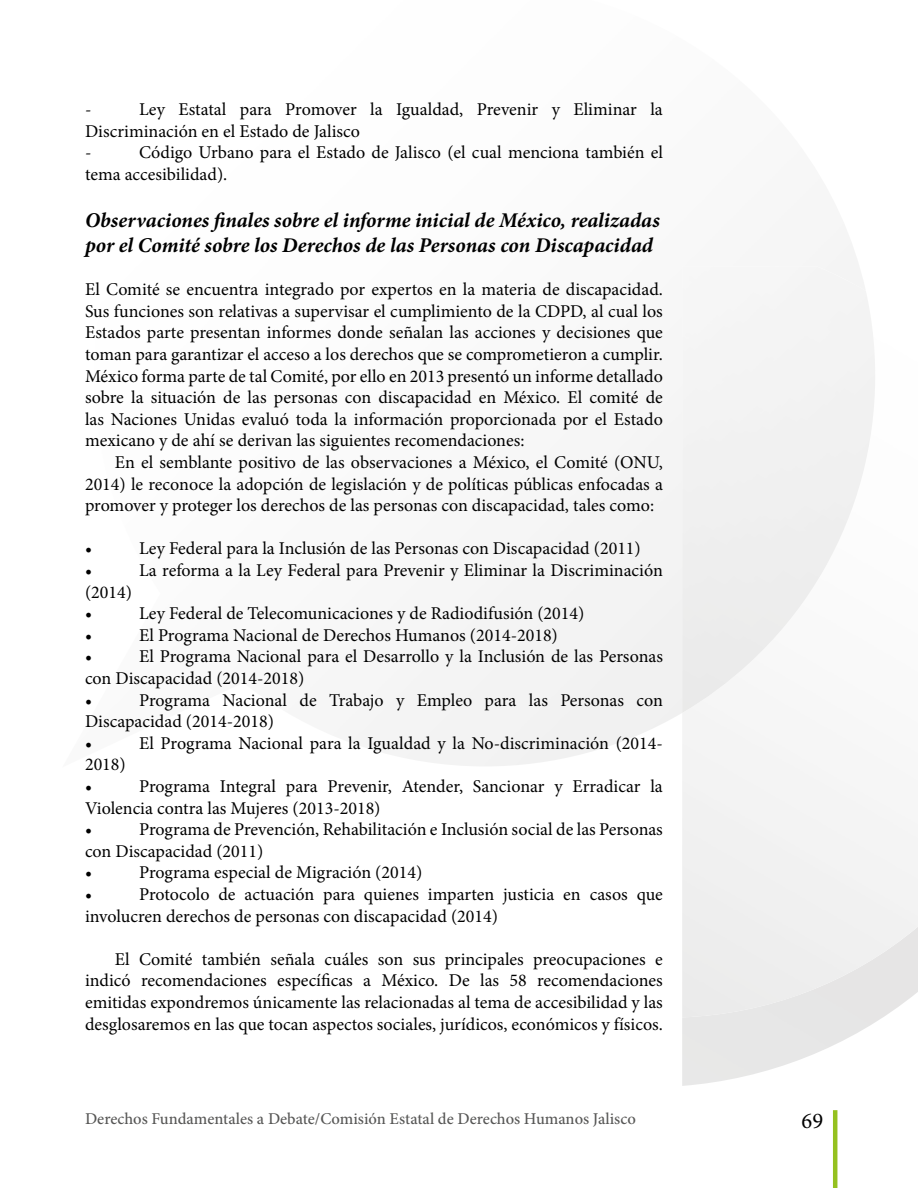
<style>
.page{position:relative;width:918px;height:1188px;background:#fff}
.page>*{position:absolute;margin:0;border:0;box-sizing:border-box;transform-origin:0 0}
.t1{font:22.5px "Minion Pro";color:#000}
.t2{font:italic 700 21px/25.2px "Minion Pro";color:#000}
.t3{font:18px/21.6px "Minion Pro";color:#000}
.t4{font:500 16.5px "Minion Pro";color:#575756}
</style>
<div class="page">
<hr style="left:833px;top:1110px;width:4px;height:78px;background:#95c11f">
<div style="left:682px;top:266px;width:193px;height:447px;background:#f3f3f3"></div>
<p class="t3" style="left:85px;top:99px;width:579px;text-indent:54px">Ley Estatal para Promover la Igualdad, Prevenir y Eliminar la<br>Discriminación en el Estado de Jalisco<br>-</p>
<p class="t3" style="left:85px;top:99px;width:8px">-</p>
<p class="t3" style="left:85px;top:142px;width:579px;text-indent:54px">Código Urbano para el Estado de Jalisco (el cual menciona también el tema accesibilidad).</p>
<p class="t2" style="left:85px;top:207px;width:576px">Observaciones finales sobre el informe inicial de México, realizadas por el Comité sobre los Derechos de las Personas con Discapacidad</p>
<p class="t3" style="left:85px;top:279px;width:579px;text-align:justify">El Comité se encuentra integrado por expertos en la materia de discapacidad.<br>Sus funciones son relativas a supervisar el cumplimiento de la CDPD, al cual los Estados parte presentan informes donde señalan las acciones y decisiones que toman para garantizar el acceso a los derechos que se comprometieron a cumplir.<br>México forma parte de tal Comité, por ello en 2013 presentó un informe detallado sobre la situación de las personas con discapacidad en México. El comité de las Naciones Unidas evaluó toda la información proporcionada por el Estado mexicano y de ahí se derivan las siguientes recomendaciones:</p>
<p class="t3" style="left:85px;top:451px;width:579px;text-align:justify;text-indent:30px">En el semblante positivo de las observaciones a México, el Comité (ONU, 2014) le reconoce la adopción de legislación y de políticas públicas enfocadas a promover y proteger los derechos de las personas con discapacidad, tales como:</p>
<p class="t3" style="left:85px;top:538px;width:9px">•</p>
<p class="t3" style="left:139px;top:538px;width:503px">Ley Federal para la Inclusión de las Personas con Discapacidad (2011)</p>
<p class="t3" style="left:85px;top:559px;width:9px">•</p>
<p class="t3" style="left:139px;top:559px;width:525px">La reforma a la Ley Federal para Prevenir y Eliminar la Discriminación</p>
<p class="t3" style="left:85px;top:581px;width:49px">(2014) •</p>
<p class="t3" style="left:139px;top:603px;width:447px">Ley Federal de Telecomunicaciones y de Radiodifusión (2014)</p>
<p class="t3" style="left:85px;top:624px;width:9px">•</p>
<p class="t3" style="left:139px;top:624px;width:420px">El Programa Nacional de Derechos Humanos (2014-2018)</p>
<p class="t3" style="left:85px;top:646px;width:9px">•</p>
<p class="t3" style="left:85px;top:646px;width:579px;text-indent:54px">El Programa Nacional para el Desarrollo y la Inclusión de las Personas con Discapacidad (2014-2018)<br>•</p>
<p class="t3" style="left:85px;top:689px;width:579px;text-indent:54px">Programa Nacional de Trabajo y Empleo para las Personas con<br>Discapacidad (2014-2018)<br>•</p>
<p class="t3" style="left:139px;top:732px;width:525px">El Programa Nacional para la Igualdad y la No-discriminación (2014-</p>
<p class="t3" style="left:85px;top:754px;width:42px">2018) •</p>
<p class="t3" style="left:85px;top:775px;width:579px;text-indent:54px">Programa Integral para Prevenir, Atender, Sancionar y Erradicar la<br>Violencia contra las Mujeres (2013-2018)<br>•</p>
<p class="t3" style="left:85px;top:819px;width:579px;text-indent:54px">Programa de Prevención, Rehabilitación e Inclusión social de las Personas con Discapacidad (2011)<br>•</p>
<p class="t3" style="left:139px;top:862px;width:285px">Programa especial de Migración (2014)</p>
<p class="t3" style="left:85px;top:883px;width:579px;text-indent:54px">Protocolo de actuación para quienes imparten justicia en casos que involucren derechos de personas con discapacidad (2014)</p>
<p class="t3" style="left:85px;top:948px;width:579px;text-align:justify;text-indent:30px">El Comité también señala cuáles son sus principales preocupaciones e indicó recomendaciones específicas a México. De las 58 recomendaciones emitidas expondremos únicamente las relacionadas al tema de accesibilidad y las desglosaremos en las que tocan aspectos sociales, jurídicos, económicos y físicos.</p>
<p class="t3" style="left:85px;top:883px;width:9px">•</p>
<p class="t4" style="left:85px;top:1107px;width:552px">Derechos Fundamentales a Debate/Comisión Estatal de Derechos Humanos Jalisco</p>
<p class="t1" style="left:802px;top:1106px;width:23px">69</p>
</div>
